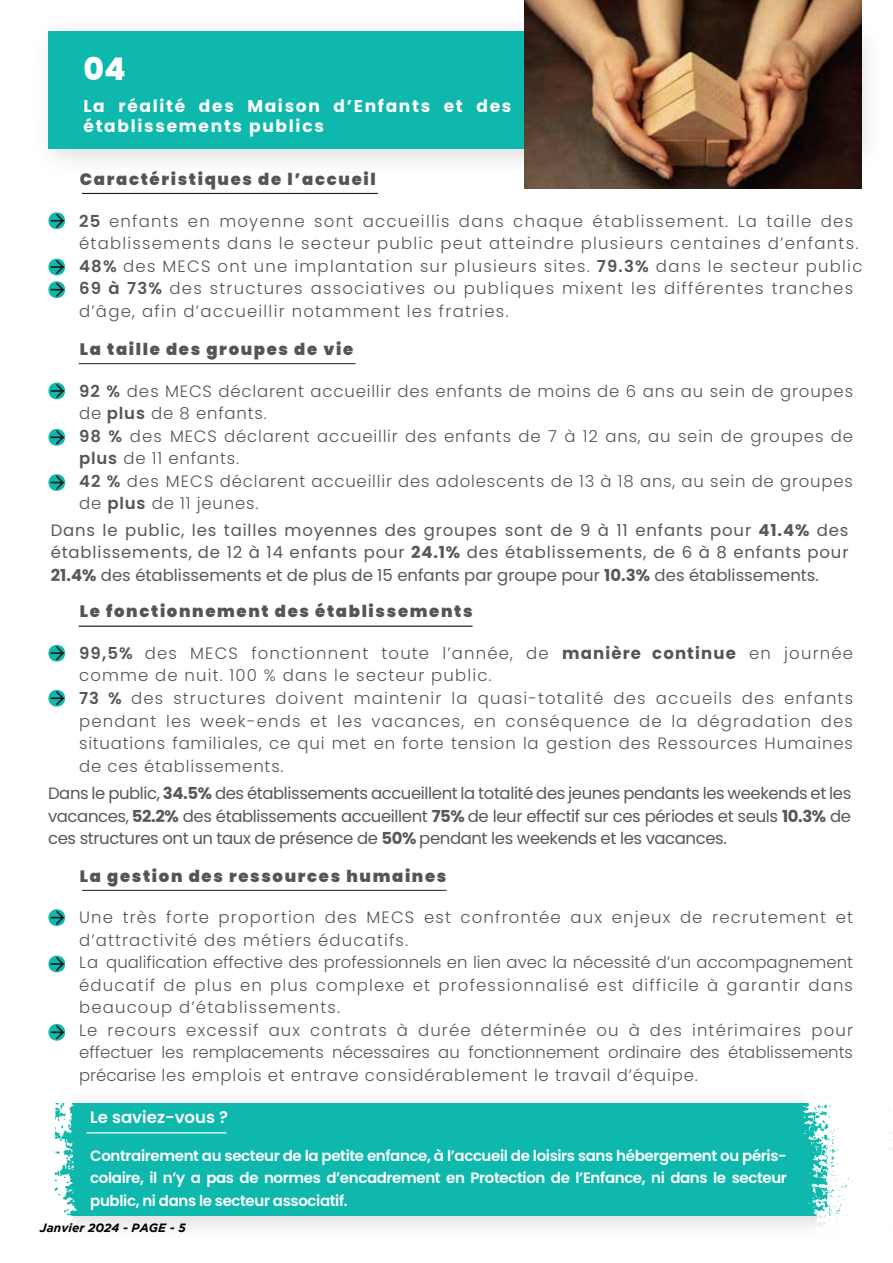
<style>
.page{position:relative;width:893px;height:1263px;background:#fff}
.page>*{position:absolute;margin:0;border:0;box-sizing:border-box;transform-origin:0 0}
.t1{font:800 31.2px "Poppins";color:#fff}
.t2{font:700 17.1px/20.4px "Poppins";letter-spacing:.1em;color:#fff}
.t3{font:300 16.5px/22.5px "Poppins";letter-spacing:.07em;color:rgb(28 28 27/.75)}
.t4{font:16.5px/22.5px "Poppins";letter-spacing:-.015em;color:rgb(28 28 27/.74);text-align:justify}
.t5{font:300 16.5px/22.5px "Poppins";letter-spacing:.05em;color:rgb(28 28 27/.75)}
.t6{font:900 16.5px "Poppins";letter-spacing:.1em;color:rgb(28 28 27/.75)}
.t7{font:600 16.5px "Poppins";color:#fff}
.t8{font:600 15px/22.5px "Poppins";letter-spacing:-.025em;color:#fff;text-align:justify}
.t9{font:italic 700 12px "Gotham";color:#000}
.s1{font-weight:600}
.s2{font-weight:700}
</style>
<div class="page">
<div style="left:56px;top:1103px;width:824px;height:113px;background:#0fb8ac"></div>
<svg style="left:801px;top:1094px;width:92px;height:141px"></svg>
<img style="left:48px;top:3px;width:820px;height:184px">
<div style="left:49px;top:31px;width:806px;height:117px;background:#0fb8ac"></div>
<hr style="left:82px;top:193px;width:296px;height:1px;background:#1c1c1b">
<svg style="left:48px;top:258px;width:18px;height:40px"></svg>
<svg style="left:48px;top:212px;width:18px;height:18px"></svg>
<hr style="left:82px;top:890px;width:365px;height:1px;background:#1c1c1b">
<svg style="left:48px;top:909px;width:34px;height:326px"></svg>
<hr style="left:79px;top:363px;width:277px;height:1px;background:#1c1c1b">
<hr style="left:79px;top:626px;width:394px;height:1px;background:#1c1c1b">
<svg style="left:48px;top:474px;width:18px;height:17px"></svg>
<svg style="left:48px;top:429px;width:18px;height:17px"></svg>
<svg style="left:48px;top:382px;width:18px;height:18px"></svg>
<svg style="left:48px;top:689px;width:18px;height:18px"></svg>
<svg style="left:48px;top:644px;width:18px;height:18px"></svg>
<hr style="left:87px;top:1132px;width:139px;height:1px;background:#fff">
<img style="left:525px;top:0;width:337px;height:189px">
<h1 class="t1" style="left:83px;top:51px;width:44px">04</h1>
<p class="t2" style="left:83px;top:96px;width:429px">La réalité des Maison d’Enfants et des établissements publics</p>
<p class="t6" style="left:80px;top:170px;width:297px">Caractéristiques de l’accueil</p>
<p class="t3" style="left:79px;top:210px;width:781px;text-indent:-27px"><span class="s1">- 25</span> enfants en moyenne sont accueillis dans chaque établissement. La taille des établissements dans le secteur public peut atteindre plusieurs centaines d’enfants.</p>
<p class="t3" style="left:52px;top:255px;width:812px"><span class="s1">- 48%</span> des MECS ont une implantation sur plusieurs sites. <span class="s1">79.3%</span> dans le secteur public</p>
<p class="t3" style="left:79px;top:277px;width:775px;text-indent:-27px"><span class="s1">- 69 à 73%</span> des structures associatives ou publiques mixent les différentes tranches d’âge, afin d’accueillir notamment les fratries.</p>
<p class="t6" style="left:80px;top:340px;width:275px">La taille des groupes de vie</p>
<p class="t5" style="left:79px;top:380px;width:775px;text-indent:-27px"><span class="s1">- 92 %</span> des MECS déclarent accueillir des enfants de moins de 6 ans au sein de groupes de <span class="s1">plus</span> de 8 enfants.</p>
<p class="t5" style="left:79px;top:425px;width:775px;text-indent:-27px"><span class="s1">- 98 %</span> des MECS déclarent accueillir des enfants de 7 à 12 ans, au sein de groupes de <span class="s1">plus</span> de 11 enfants.</p>
<p class="t5" style="left:79px;top:470px;width:775px;text-indent:-27px"><span class="s1">- 42 %</span> des MECS déclarent accueillir des adolescents de 13 à 18 ans, au sein de groupes de <span class="s1">plus</span> de 11 jeunes.</p>
<p class="t4" style="left:51px;top:519px;width:799px">Dans le public, les tailles moyennes des groupes sont de 9 à 11 enfants pour <span class="s2">41.4%</span> des établissements, de 12 à 14 enfants pour <span class="s2">24.1%</span> des établissements, de 6 à 8 enfants pour <span class="s2">21.4%</span> des établissements et de plus de 15 enfants par groupe pour <span class="s2">10.3%</span> des établissements.</p>
<p class="t6" style="left:80px;top:602px;width:394px">Le fonctionnement des établissements</p>
<p class="t3" style="left:79px;top:642px;width:775px;text-indent:-27px"><span class="s1">- 99,5%</span> des MECS fonctionnent toute l’année, de <span class="s2">manière continue</span> en journée comme de nuit. 100 % dans le secteur public.</p>
<p class="t3" style="left:79px;top:687px;width:775px;text-align:justify;text-indent:-27px"><span class="s1">- 73 %</span> des structures doivent maintenir la quasi-totalité des accueils des enfants pendant les week-ends et les vacances, en conséquence de la dégradation des situations familiales, ce qui met en forte tension la gestion des Ressources Humaines de ces établissements.</p>
<p class="t4" style="left:48px;top:782px;width:805px">Dans le public, <span class="s2">34.5%</span> des établissements accueillent la totalité des jeunes pendants les weekends et les vacances, <span class="s2">52.2%</span> des établissements accueillent <span class="s2">75%</span> de leur effectif sur ces périodes et seuls <span class="s2">10.3%</span> de ces structures ont un taux de présence de <span class="s2">50%</span> pendant les weekends et les vacances.</p>
<p class="t6" style="left:80px;top:866px;width:368px">La gestion des ressources humaines</p>
<p class="t3" style="left:79px;top:906px;width:775px;text-indent:-27px">- Une très forte proportion des MECS est confrontée aux enjeux de recrutement et d’attractivité des métiers éducatifs.</p>
<p class="t3" style="left:79px;top:951px;width:775px;text-align:justify;text-indent:-27px">- La qualification effective des professionnels en lien avec la nécessité d’un accompagnement éducatif de plus en plus complexe et professionnalisé est difficile à garantir dans beaucoup d’établissements.</p>
<p class="t3" style="left:79px;top:1019px;width:775px;text-align:justify;text-indent:-27px">- Le recours excessif aux contrats à durée déterminée ou à des intérimaires pour effectuer les remplacements nécessaires au fonctionnement ordinaire des établissements précarise les emplois et entrave considérablement le travail d’équipe.</p>
<p class="t7" style="left:90px;top:1108px;width:139px">Le saviez-vous ?</p>
<p class="t8" style="left:90px;top:1144px;width:698px">Contrairement au secteur de la petite enfance, à l’accueil de loisirs sans hébergement ou péris&shy;colaire, il n’y a pas de normes d’encadrement en Protection de l’Enfance, ni dans le secteur public, ni dans le secteur associatif.</p>
<p class="t9" style="left:40px;top:1220px;width:147px">Janvier 2024 - PAGE - 5</p>
</div>
